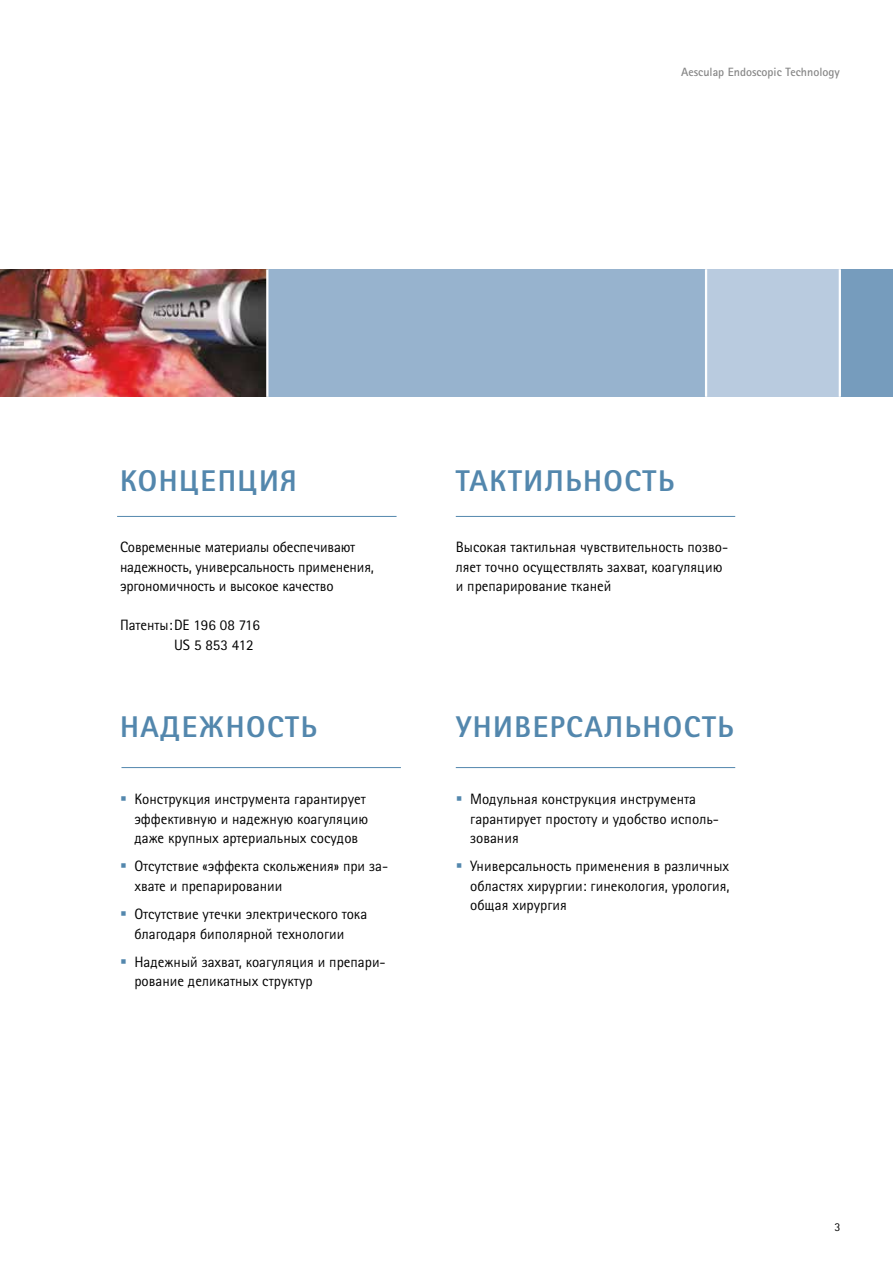
<style>
.page{position:relative;width:893px;height:1263px;background:#fff}
.page>*{position:absolute;margin:0;border:0;box-sizing:border-box;transform-origin:0 0}
.t1{font:800 30px "Rotis Sans Serif Pro Cyr";letter-spacing:.05em;color:#5387ad}
.t2{font:15px/19.5px "Rotis Sans Serif Pro Cyr";color:#000}
.t3{font:700 12px "Rotis Sans Serif Pro Cyr";color:#878787}
.t4{font:12px "Rotis Sans Serif Pro Cyr";color:#000}
.s1{color:#5387ad}
</style>
<div class="page">
<img style="left:0;top:269px;width:266px;height:128px">
<div style="left:840px;top:269px;width:53px;height:128px;background:#769cbd"></div>
<div style="left:268px;top:269px;width:474px;height:128px;background:#97b3ce"></div>
<div style="left:706px;top:269px;width:134px;height:128px;background:#b9cbdf"></div>
<hr style="left:839px;top:269px;width:2px;height:128px;background:#fff">
<hr style="left:705px;top:269px;width:2px;height:128px;background:#fff">
<hr style="left:117px;top:516px;width:280px;height:1px;background:#5387ad">
<hr style="left:121px;top:767px;width:280px;height:1px;background:#5387ad">
<hr style="left:456px;top:516px;width:279px;height:1px;background:#5387ad">
<hr style="left:456px;top:767px;width:279px;height:1px;background:#5387ad">
<p class="t3" style="left:681px;top:65px;width:160px">Aesculap Endoscopic Technology</p>
<h1 class="t1" style="left:120px;top:461px;width:178px">КОНЦЕПЦИЯ</h1>
<p class="t2" style="left:120px;top:538px;width:255px">Современные материалы обеспечивают надежность, универсальность применения, эргономичность и высокое качество</p>
<p class="t2" style="left:174px;top:616px;width:88px;text-indent:-54px">Патенты:DE 196 08 716<br>US 5 853 412</p>
<h1 class="t1" style="left:456px;top:461px;width:220px">ТАКТИЛЬНОСТЬ</h1>
<p class="t2" style="left:456px;top:538px;width:274px">Высокая тактильная чувствительность позво&shy;ляет точно осуществлять захват, коагуляцию и препарирование тканей</p>
<h1 class="t1" style="left:120px;top:708px;width:198px">НАДЕЖНОСТЬ</h1>
<h1 class="t1" style="left:456px;top:708px;width:279px">УНИВЕРСАЛЬНОСТЬ</h1>
<p class="t2" style="left:134px;top:790px;width:235px;text-indent:-14px"><span class="s1">▪</span> Конструкция инструмента гарантирует эффективную и надежную коагуляцию даже крупных артериальных сосудов</p>
<p class="t2" style="left:134px;top:857px;width:254px;text-indent:-14px"><span class="s1">▪</span> Отсутствие «эффекта скольжения» при за&shy;хвате и препарировании</p>
<p class="t2" style="left:120px;top:904px;width:249px;text-align:center"><span class="s1">▪</span> Отсутствие утечки электрического тока благодаря биполярной технологии</p>
<p class="t2" style="left:134px;top:952px;width:251px;text-indent:-14px"><span class="s1">▪</span> Надежный захват, коагуляция и препари&shy;рование деликатных структур</p>
<p class="t2" style="left:470px;top:790px;width:249px;text-indent:-14px"><span class="s1">▪</span> Модульная конструкция инструмента гарантирует простоту и удобство исполь&shy;зования</p>
<p class="t2" style="left:470px;top:857px;width:261px;text-align:justify;text-indent:-14px"><span class="s1">▪</span> Универсальность применения в различных областях хирургии: гинекология, урология, общая хирургия</p>
<p class="t4" style="left:834px;top:1220px;width:7px">3</p>
</div>
